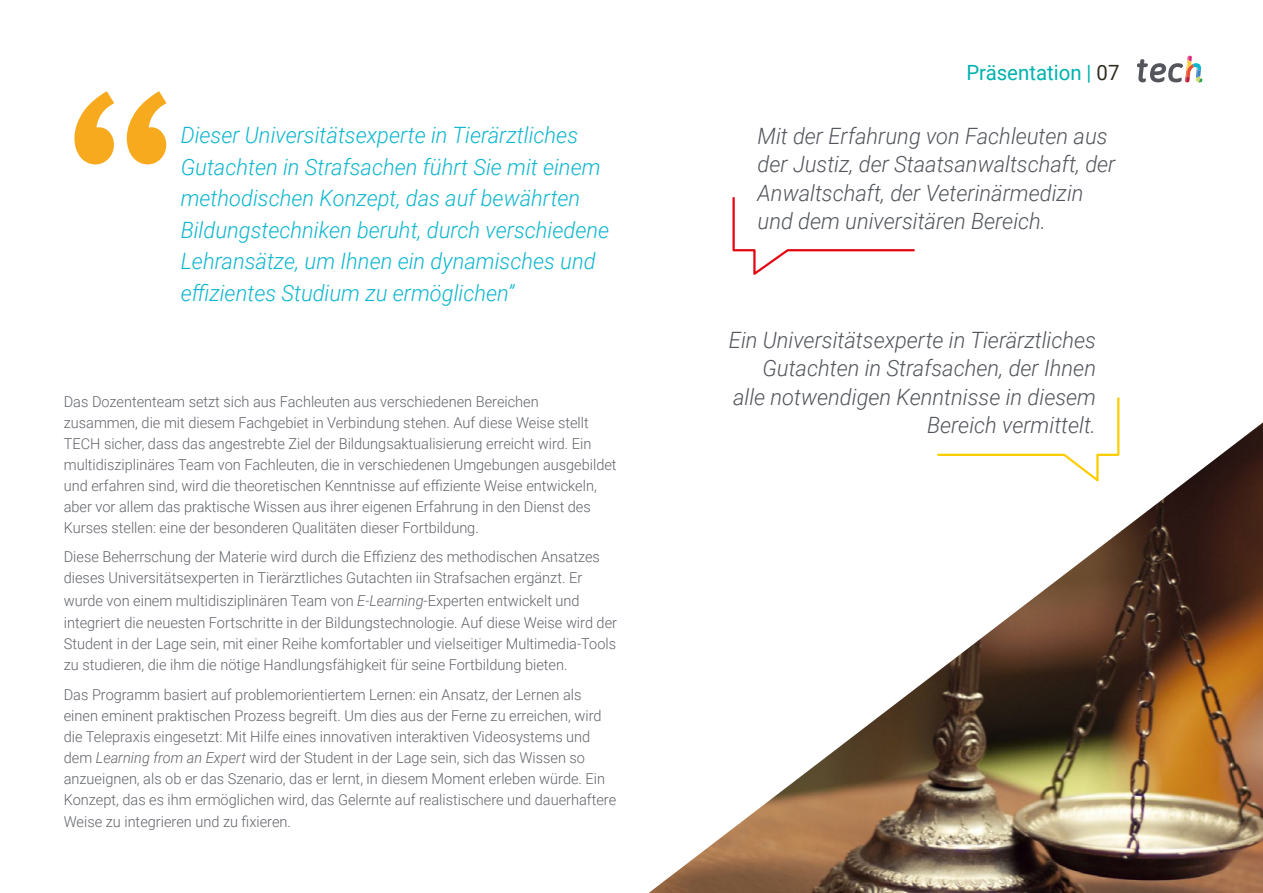
<style>
.page{position:relative;width:1263px;height:893px;background:#fff}
.page>*{position:absolute;margin:0;border:0;box-sizing:border-box;transform-origin:0 0}
.t1{font:italic 300 22.5px/28.5px "Roboto";color:#52555b;text-align:right}
.t2{font:italic 300 22.5px/31.5px "Roboto";color:#0fb6cf}
.t3{font:21px "Roboto";color:#00b2af}
.t4{font:300 15px/21px "Roboto";color:#61646a}
.s1{font-style:italic}
.s2{color:#312e20}
</style>
<div class="page">
<svg style="left:74px;top:91px;width:93px;height:73px"></svg>
<svg style="left:1117px;top:397px;width:3px;height:25px"></svg>
<svg style="left:732px;top:197px;width:183px;height:78px"></svg>
<img style="left:649px;top:422px;width:614px;height:471px">
<svg style="left:1137px;top:56px;width:65px;height:27px"></svg>
<p class="t2" style="left:181px;top:119px;width:430px">Dieser Universitätsexperte in Tierärztliches Gutachten in Strafsachen führt Sie mit einem methodischen Konzept, das auf bewährten Bildungstechniken beruht, durch verschiedene Lehransätze, um Ihnen ein dynamisches und effizientes Studium zu ermöglichen”</p>
<p class="t4" style="left:64px;top:390px;width:554px">Das Dozententeam setzt sich aus Fachleuten aus verschiedenen Bereichen zusammen, die mit diesem Fachgebiet in Verbindung stehen. Auf diese Weise stellt TECH sicher, dass das angestrebte Ziel der Bildungsaktualisierung erreicht wird. Ein multidisziplinäres Team von Fachleuten, die in verschiedenen Umgebungen ausgebildet und erfahren sind, wird die theoretischen Kenntnisse auf effiziente Weise entwickeln, aber vor allem das praktische Wissen aus ihrer eigenen Erfahrung in den Dienst des Kurses stellen: eine der besonderen Qualitäten dieser Fortbildung.</p>
<p class="t4" style="left:64px;top:546px;width:538px">Diese Beherrschung der Materie wird durch die Effizienz des methodischen Ansatzes dieses Universitätsexperten in Tierärztliches Gutachten iin Strafsachen ergänzt. Er</p>
<p class="t4" style="left:64px;top:589px;width:555px;line-height:22.5px">wurde von einem multidisziplinären Team von <span class="s1">E-Learning</span>-Experten entwickelt und integriert die neuesten Fortschritte in der Bildungstechnologie. Auf diese Weise wird der</p>
<p class="t4" style="left:64px;top:633px;width:554px">Student in der Lage sein, mit einer Reihe komfortabler und vielseitiger Multimedia-Tools zu studieren, die ihm die nötige Handlungsfähigkeit für seine Fortbildung bieten.</p>
<p class="t4" style="left:64px;top:683px;width:554px">Das Programm basiert auf problemorientiertem Lernen: ein Ansatz, der Lernen als einen eminent praktischen Prozess begreift. Um dies aus der Ferne zu erreichen, wird die Telepraxis eingesetzt: Mit Hilfe eines innovativen interaktiven Videosystems und dem <span class="s1">Learning from an Expert</span> wird der Student in der Lage sein, sich das Wissen so anzueignen, als ob er das Szenario, das er lernt, in diesem Moment erleben würde. Ein Konzept, das es ihm ermöglichen wird, das Gelernte auf realistischere und dauerhaftere</p>
<p class="t4" style="left:64px;top:811px;width:229px">Weise zu integrieren und zu fixieren.</p>
<h2 class="t3" style="left:966px;top:57px;width:155px">Präsentation | <span class="s2">07</span></h2>
<h1 class="t1" style="left:758px;top:121px;width:359px;text-align:left">Mit der Erfahrung von Fachleuten aus der Justiz, der Staatsanwaltschaft, der Anwaltschaft, der Veterinärmedizin und dem universitären Bereich.</h1>
<h1 class="t1" style="left:729px;top:325px;width:369px">Ein Universitätsexperte in Tierärztliches Gutachten in Strafsachen, der Ihnen alle notwendigen Kenntnisse in diesem Bereich vermittelt.</h1>
</div>
